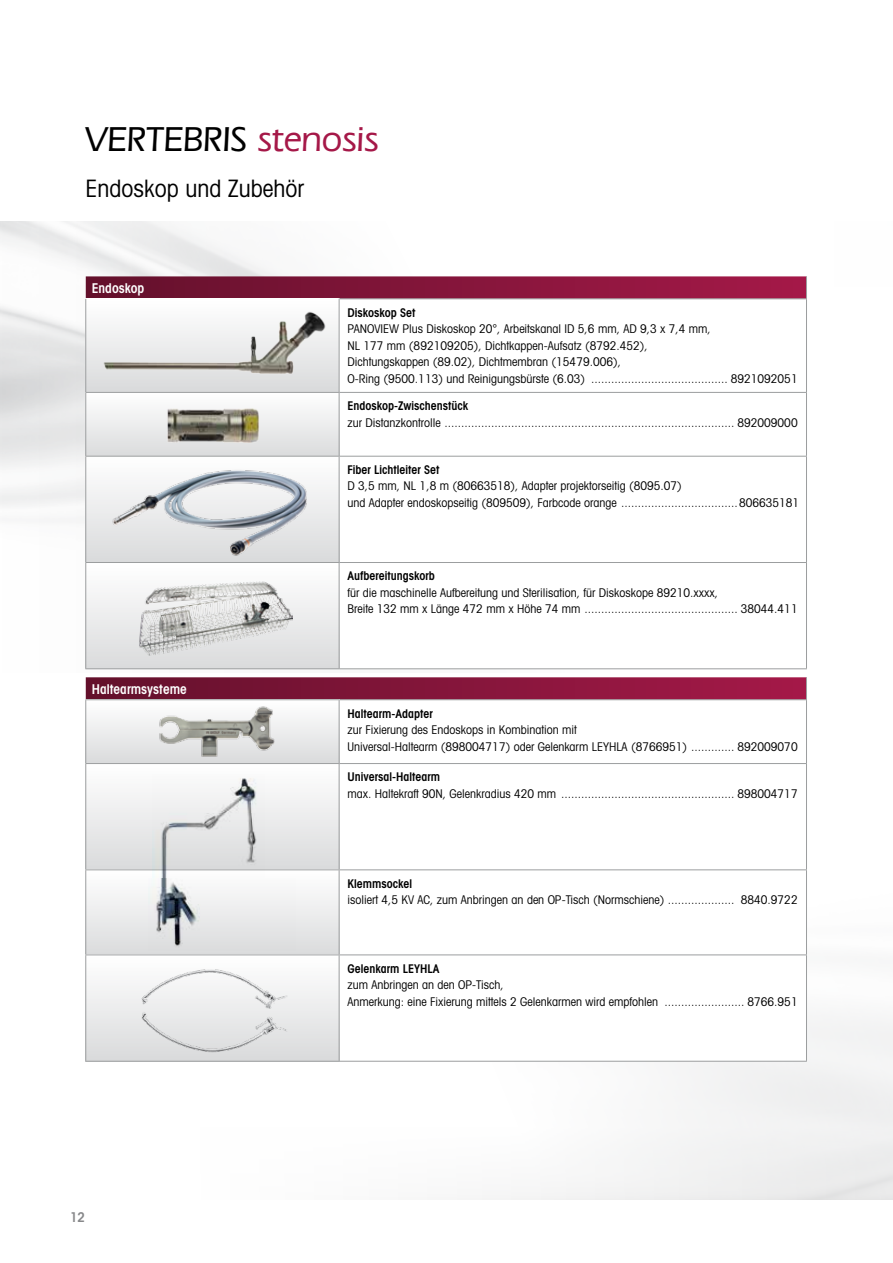
<style>
.page{position:relative;width:893px;height:1263px;background:#fff}
.page>*{position:absolute;margin:0;border:0;box-sizing:border-box;transform-origin:0 0}
.t1{font:500 36px "Eras IT Cby BT";color:#000}
.t2{font:condensed 24px "Avant Garde";color:#000}
.t3{font:600 condensed 13.5px "Avant Garde";color:#fff}
.t4{font:600 condensed 13.5px "Avant Garde";color:#87888a}
.t5{font:condensed 12px/16.5px "Avant Garde";color:#000}
.t6{font:600 condensed 12px "Avant Garde";color:#000}
.s1{color:#a51848}
</style>
<div class="page">
<div style="left:0;top:1110px;width:893px;height:89px;background:linear-gradient(to right,#fff,#efefef)"></div>
<svg style="left:86px;top:276px;width:720px;height:423px;background:#8c2d4d"></svg>
<div style="left:86px;top:299px;width:253px;height:93px;background:linear-gradient(to bottom,#fff,#d9dadb)"></div>
<svg style="left:339px;top:299px;width:467px;height:762px"></svg>
<div style="left:86px;top:392px;width:253px;height:64px;background:linear-gradient(to bottom,#fff,#dbdcdd)"></div>
<div style="left:86px;top:456px;width:253px;height:106px;background:linear-gradient(to bottom,#fff,#dadbdc)"></div>
<div style="left:86px;top:562px;width:253px;height:107px;background:linear-gradient(to bottom,#fff,#dadbdc)"></div>
<div style="left:86px;top:700px;width:253px;height:63px;background:linear-gradient(to bottom,#fff,#dadbdc)"></div>
<div style="left:86px;top:763px;width:253px;height:107px;background:linear-gradient(to bottom,#fff,#dadbdc)"></div>
<div style="left:86px;top:870px;width:253px;height:85px;background:linear-gradient(to bottom,#fff,#dadbdc)"></div>
<div style="left:86px;top:955px;width:253px;height:106px;background:linear-gradient(to bottom,#fff,#dadbdc)"></div>
<svg style="left:806px;top:276px;width:1px;height:22px"></svg>
<svg style="left:806px;top:677px;width:1px;height:22px"></svg>
<hr style="left:85px;top:299px;width:1px;height:93px;background:#9c9e9f">
<hr style="left:339px;top:299px;width:1px;height:93px;background:#9c9e9f">
<hr style="left:806px;top:299px;width:1px;height:93px;background:#9c9e9f">
<hr style="left:339px;top:393px;width:1px;height:63px;background:#9c9e9f">
<hr style="left:806px;top:393px;width:1px;height:63px;background:#9c9e9f">
<hr style="left:339px;top:457px;width:1px;height:105px;background:#9c9e9f">
<hr style="left:806px;top:457px;width:1px;height:105px;background:#9c9e9f">
<hr style="left:339px;top:563px;width:1px;height:105px;background:#9c9e9f">
<hr style="left:339px;top:700px;width:1px;height:63px;background:#9c9e9f">
<hr style="left:806px;top:700px;width:1px;height:63px;background:#9c9e9f">
<hr style="left:85px;top:764px;width:1px;height:105px;background:#9c9e9f">
<hr style="left:339px;top:764px;width:1px;height:105px;background:#9c9e9f">
<hr style="left:806px;top:764px;width:1px;height:105px;background:#9c9e9f">
<hr style="left:339px;top:870px;width:1px;height:84px;background:#9c9e9f">
<hr style="left:806px;top:870px;width:1px;height:84px;background:#9c9e9f">
<hr style="left:85px;top:954px;width:254px;height:1px;background:#9c9e9f">
<hr style="left:85px;top:955px;width:1px;height:106px;background:#9c9e9f">
<hr style="left:339px;top:954px;width:468px;height:1px;background:#9c9e9f">
<hr style="left:339px;top:955px;width:1px;height:106px;background:#9c9e9f">
<hr style="left:806px;top:955px;width:1px;height:106px;background:#9c9e9f">
<hr style="left:85px;top:1061px;width:254px;height:1px;background:#9c9e9f">
<hr style="left:339px;top:1061px;width:468px;height:1px;background:#9c9e9f">
<hr style="left:85px;top:392px;width:254px;height:1px;background:#9c9e9f">
<hr style="left:85px;top:393px;width:1px;height:63px;background:#9c9e9f">
<hr style="left:85px;top:457px;width:1px;height:105px;background:#9c9e9f">
<hr style="left:85px;top:700px;width:1px;height:63px;background:#9c9e9f">
<hr style="left:85px;top:869px;width:254px;height:1px;background:#9c9e9f">
<hr style="left:85px;top:870px;width:1px;height:84px;background:#9c9e9f">
<hr style="left:85px;top:699px;width:254px;height:1px;background:#9c9e9f">
<hr style="left:339px;top:298px;width:468px;height:1px;background:#9c9e9f">
<hr style="left:339px;top:699px;width:468px;height:1px;background:#9c9e9f">
<hr style="left:339px;top:392px;width:468px;height:1px;background:#9c9e9f">
<hr style="left:339px;top:763px;width:468px;height:1px;background:#9c9e9f">
<hr style="left:339px;top:869px;width:468px;height:1px;background:#9c9e9f">
<hr style="left:85px;top:763px;width:254px;height:1px;background:#9c9e9f">
<hr style="left:85px;top:456px;width:254px;height:1px;background:#9c9e9f">
<hr style="left:339px;top:456px;width:468px;height:1px;background:#9c9e9f">
<hr style="left:85px;top:562px;width:254px;height:1px;background:#9c9e9f">
<hr style="left:85px;top:563px;width:1px;height:105px;background:#9c9e9f">
<hr style="left:339px;top:562px;width:468px;height:1px;background:#9c9e9f">
<hr style="left:806px;top:563px;width:1px;height:105px;background:#9c9e9f">
<hr style="left:85px;top:668px;width:254px;height:1px;background:#9c9e9f">
<hr style="left:339px;top:668px;width:468px;height:1px;background:#9c9e9f">
<img style="left:96px;top:305px;width:234px;height:78px">
<img style="left:108px;top:465px;width:202px;height:96px">
<img style="left:149px;top:390px;width:125px;height:65px">
<img style="left:153px;top:702px;width:124px;height:59px">
<img style="left:136px;top:962px;width:157px;height:97px">
<img style="left:153px;top:775px;width:112px;height:102px">
<img style="left:148px;top:878px;width:147px;height:72px">
<img style="left:137px;top:579px;width:156px;height:79px">
<h1 class="t1" style="left:85px;top:117px;width:295px">VERTEBRIS <span class="s1">stenosis</span></h1>
<h2 class="t2" style="left:85px;top:173px;width:220px">Endoskop und Zubehör</h2>
<p class="t3" style="left:92px;top:280px;width:54px">Endoskop</p>
<p class="t3" style="left:92px;top:681px;width:97px">Haltearmsysteme</p>
<p class="t4" style="left:70px;top:1209px;width:17px">12</p>
<p class="t6" style="left:348px;top:305px;width:69px">Diskoskop Set</p>
<p class="t5" style="left:348px;top:320px;width:451px">PANOVIEW Plus Diskoskop 20°, Arbeitskanal ID 5,6 mm, AD 9,3 x 7,4 mm,<br>NL 177 mm (892109205), Dichtkappen-Aufsatz (8792.452),<br>Dichtungskappen (89.02), Dichtmembran (15479.006),<br>O-Ring (9500.113) und Reinigungsbürste (6.03) ......................................... 8921092051</p>
<p class="t6" style="left:348px;top:398px;width:122px">Endoskop-Zwischenstück</p>
<p class="t5" style="left:348px;top:414px;width:451px">zur Distanzkontrolle ....................................................................................... 892009000</p>
<p class="t6" style="left:348px;top:462px;width:93px">Fiber Lichtleiter Set</p>
<p class="t5" style="left:348px;top:478px;width:336px">D 3,5 mm, NL 1,8 m (80663518), Adapter projektorseitig (8095.07) und Adapter endoskopseitig (809509), Farbcode orange</p>
<p class="t5" style="left:739px;top:494px;width:62px">806635181</p>
<p class="t6" style="left:348px;top:569px;width:89px">Aufbereitungskorb</p>
<p class="t5" style="left:348px;top:584px;width:451px">für die maschinelle Aufbereitung und Sterilisation, für Diskoskope 89210.xxxx,<br>Breite 132 mm x Länge 472 mm x Höhe 74 mm .............................................. 38044.411</p>
<p class="t6" style="left:348px;top:706px;width:87px">Haltearm-Adapter</p>
<p class="t5" style="left:348px;top:721px;width:451px">zur Fixierung des Endoskops in Kombination mit<br>Universal-Haltearm (898004717) oder Gelenkarm LEYHLA (8766951) ............. 892009070</p>
<p class="t6" style="left:348px;top:770px;width:94px">Universal-Haltearm</p>
<p class="t5" style="left:348px;top:785px;width:451px">max. Haltekraft 90N, Gelenkradius 420 mm .................................................... 898004717</p>
<p class="t6" style="left:348px;top:876px;width:66px">Klemmsockel</p>
<p class="t5" style="left:348px;top:891px;width:451px">isoliert 4,5 KV AC, zum Anbringen an den OP-Tisch (Normschiene) .................... 8840.9722</p>
<p class="t6" style="left:348px;top:961px;width:93px">Gelenkarm LEYHLA</p>
<p class="t5" style="left:348px;top:976px;width:451px">zum Anbringen an den OP-Tisch,<br>Anmerkung: eine Fixierung mittels 2 Gelenkarmen wird empfohlen ........................ 8766.951</p>
</div>
